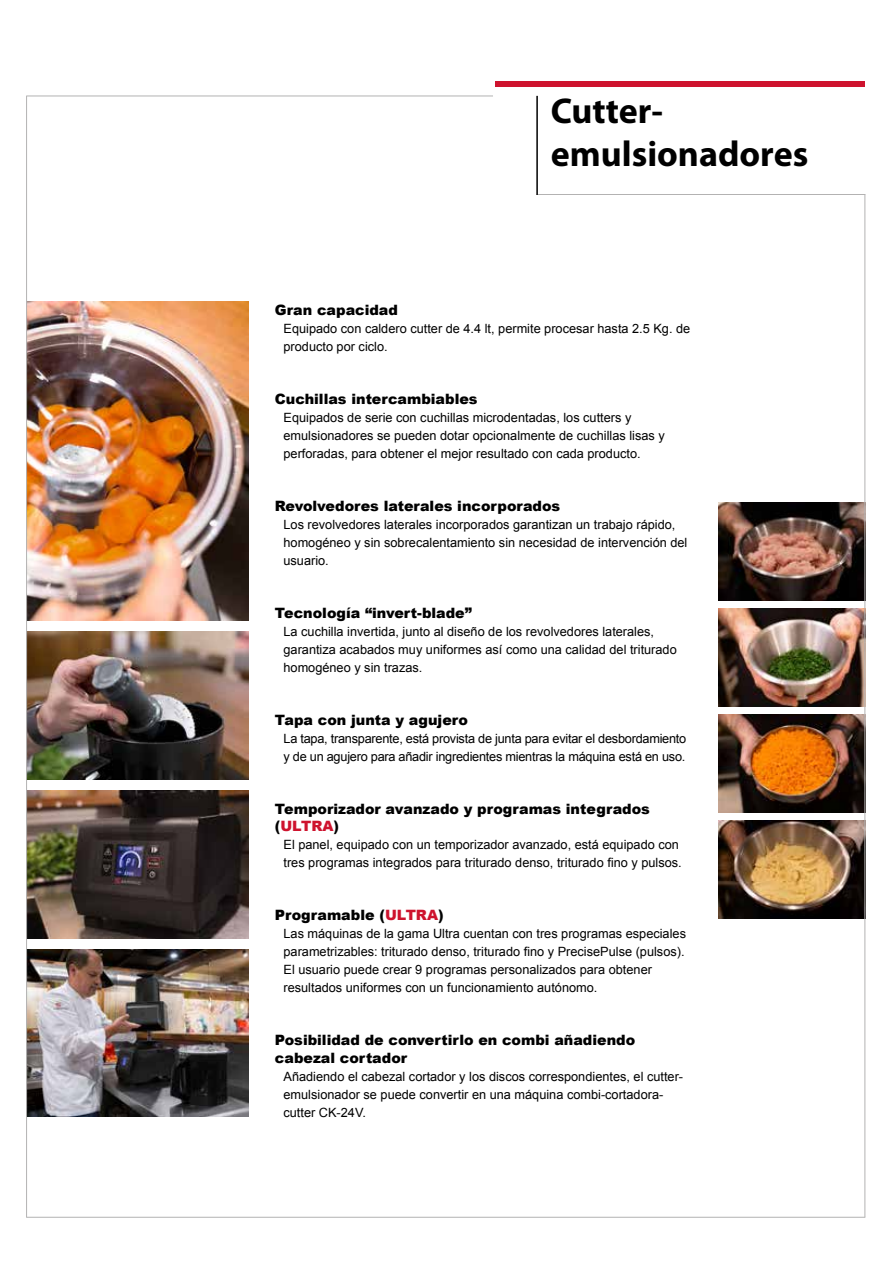
<style>
.page{position:relative;width:893px;height:1263px;background:#fff}
.page>*{position:absolute;margin:0;border:0;box-sizing:border-box;transform-origin:0 0}
.t1{font:700 36px/43.2px "Myriad Pro";color:#000}
.t2{font:900 14.25px/17.1px "Arial";color:#000}
.t3{font:12.75px/18px "Arial";color:#000}
.t4{font:12.75px/18px "Arial";letter-spacing:-.02em;color:#000}
.s1{color:#ce132e}
</style>
<div class="page">
<img style="left:27px;top:301px;width:221px;height:319px">
<img style="left:27px;top:632px;width:221px;height:147px">
<img style="left:27px;top:790px;width:221px;height:149px">
<img style="left:27px;top:950px;width:221px;height:166px">
<hr style="left:26px;top:96px;width:467px;height:1px;background:#b3b2b2">
<hr style="left:27px;top:1217px;width:838px;height:1px;background:#b3b2b2">
<hr style="left:536px;top:194px;width:329px;height:1px;background:#b3b2b2">
<div style="left:495px;top:81px;width:370px;height:5px;background:#ce132e"></div>
<hr style="left:536px;top:96px;width:2px;height:99px;background:#000">
<img style="left:719px;top:820px;width:145px;height:98px">
<img style="left:719px;top:715px;width:145px;height:97px">
<img style="left:719px;top:609px;width:145px;height:97px">
<img style="left:719px;top:503px;width:145px;height:97px">
<hr style="left:26px;top:96px;width:1px;height:1121px;background:#b3b2b2">
<hr style="left:864px;top:194px;width:1px;height:1023px;background:#b3b2b2">
<h1 class="t1" style="left:551px;top:88px;width:259px">Cutter‐ emulsionadores</h1>
<p class="t2" style="left:275px;top:300px;width:125px">Gran capacidad</p>
<p class="t3" style="left:283px;top:319px;width:408px">Equipado con caldero cutter de 4.4 lt, permite procesar hasta 2.5 Kg. de producto por ciclo.</p>
<p class="t2" style="left:275px;top:390px;width:204px">Cuchillas intercambiables</p>
<p class="t3" style="left:283px;top:408px;width:383px">Equipados de serie con cuchillas microdentadas, los cutters y emulsionadores se pueden dotar opcionalmente de cuchillas lisas y perforadas, para obtener el mejor resultado con cada producto.</p>
<p class="t2" style="left:275px;top:497px;width:287px">Revolvedores laterales incorporados</p>
<p class="t3" style="left:283px;top:515px;width:405px">Los revolvedores laterales incorporados garantizan un trabajo rápido, homogéneo y sin sobrecalentamiento sin necesidad de intervención del usuario.</p>
<p class="t2" style="left:275px;top:604px;width:199px">Tecnología “invert-blade”</p>
<p class="t3" style="left:283px;top:623px;width:395px">La cuchilla invertida, junto al diseño de los revolvedores laterales, garantiza acabados muy uniformes así como una calidad del triturado homogéneo y sin trazas.</p>
<p class="t2" style="left:275px;top:711px;width:195px">Tapa con junta y agujero</p>
<p class="t4" style="left:283px;top:730px;width:404px">La tapa, transparente, está provista de junta para evitar el desbordamiento y de un agujero para añadir ingredientes mientras la máquina está en uso.</p>
<p class="t2" style="left:275px;top:800px;width:377px">Temporizador avanzado y programas integrados (<span class="s1">ULTRA</span>)</p>
<p class="t3" style="left:283px;top:836px;width:400px">El panel, equipado con un temporizador avanzado, está equipado con tres programas integrados para triturado denso, triturado fino y pulsos.</p>
<p class="t2" style="left:275px;top:906px;width:170px">Programable (<span class="s1">ULTRA</span>)</p>
<p class="t3" style="left:283px;top:925px;width:404px">Las máquinas de la gama Ultra cuentan con tres programas especiales parametrizables: triturado denso, triturado fi no y PrecisePulse (pulsos).<br>El usuario puede crear 9 programas personalizados para obtener resultados uniformes con un funcionamiento autónomo.</p>
<p class="t2" style="left:275px;top:1031px;width:362px">Posibilidad de convertirlo en combi añadiendo cabezal cortador</p>
<p class="t3" style="left:283px;top:1067px;width:401px">Añadiendo el cabezal cortador y los discos correspondientes, el cutter&shy;emulsionador se puede convertir en una máquina combi-cortadora&shy;cutter CK-24V.</p>
</div>
